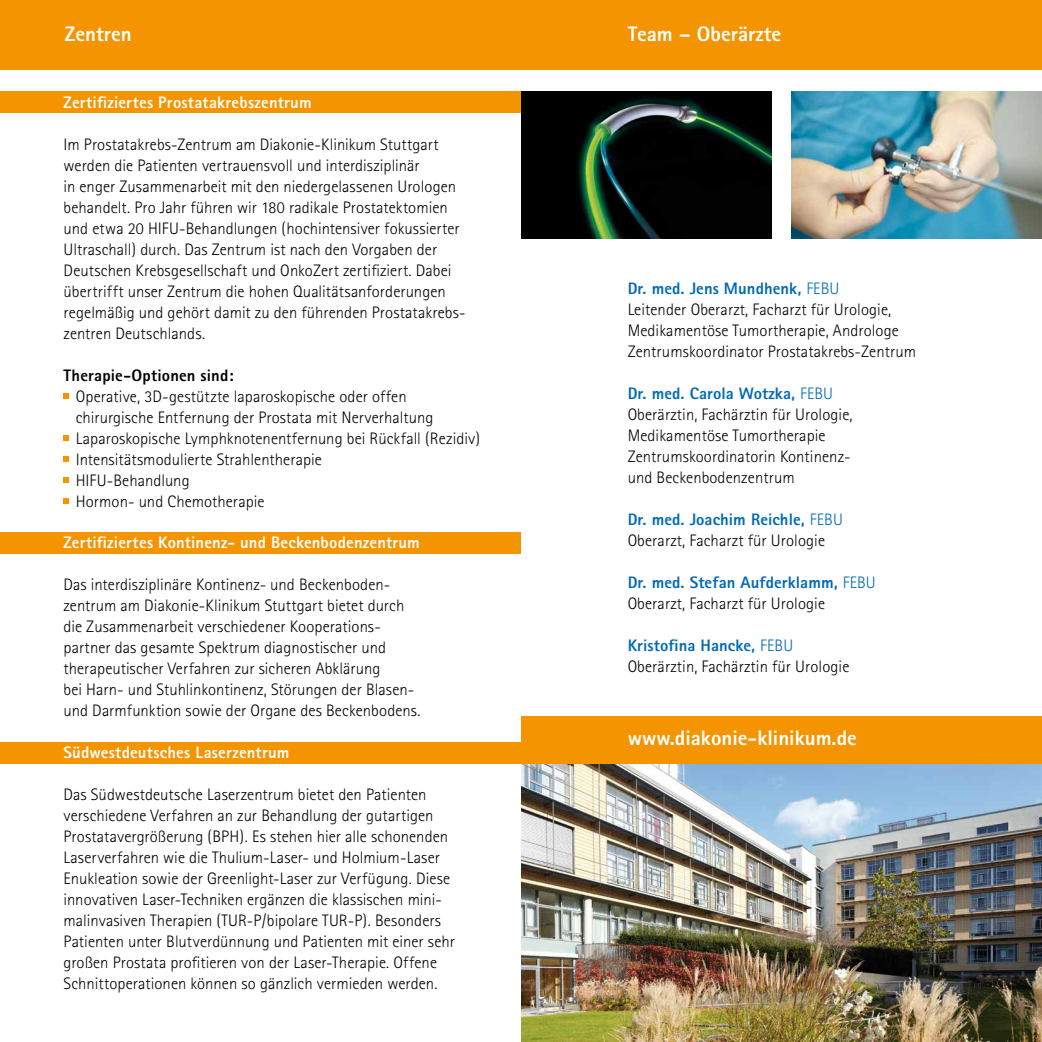
<style>
.page{position:relative;width:1042px;height:1042px;background:#fff}
.page>*{position:absolute;margin:0;border:0;box-sizing:border-box;transform-origin:0 0}
.t1{font:800 21px "Rotis Sans Serif";color:#fff}
.t2{font:300 16.62px/21px "Rotis Sans Serif";letter-spacing:.005em;color:#000}
.t3{font:800 16.62px "Rotis Sans Serif";letter-spacing:.01em;color:#fff}
.t4{font:800 16.62px "Rotis Sans Serif";letter-spacing:.01em;color:#000}
.s1{font-weight:800;color:#006ab3}
.s2{color:#006ab3}
</style>
<div class="page">
<div style="left:0;top:0;width:1042px;height:69px;background:#f39400"></div>
<img style="left:521px;top:764px;width:521px;height:278px">
<div style="left:521px;top:716px;width:521px;height:48px;background:#f39400"></div>
<div style="left:0;top:92px;width:521px;height:21px;background:#f39400"></div>
<div style="left:0;top:533px;width:521px;height:21px;background:#f39400"></div>
<div style="left:0;top:743px;width:521px;height:21px;background:#f39400"></div>
<svg style="left:64px;top:393px;width:5px;height:5px"></svg>
<svg style="left:64px;top:435px;width:5px;height:5px"></svg>
<svg style="left:64px;top:456px;width:5px;height:5px"></svg>
<svg style="left:64px;top:477px;width:5px;height:5px"></svg>
<svg style="left:64px;top:498px;width:5px;height:5px"></svg>
<img style="left:521px;top:92px;width:250px;height:147px">
<img style="left:791px;top:92px;width:251px;height:147px">
<p class="t1" style="left:65px;top:21px;width:68px">Zentren</p>
<p class="t3" style="left:64px;top:92px;width:250px">Zertifiziertes Prostatakrebszentrum</p>
<p class="t2" style="left:64px;top:134px;width:403px">Im Prostatakrebs-Zentrum am Diakonie-Klinikum Stuttgart werden die Patienten vertrauensvoll und interdisziplinär<br>in enger Zusammenarbeit mit den niedergelassenen Urologen behandelt. Pro Jahr führen wir 180 radikale Prostatektomien und etwa 20 HIFU-Behandlungen (hochintensiver fokussierter Ultraschall) durch. Das Zentrum ist nach den Vorgaben der Deutschen Krebsgesellschaft und OnkoZert zertifiziert. Dabei übertrifft unser Zentrum die hohen Qualitätsanforderungen regelmäßig und gehört damit zu den führenden Prostatakrebs&shy;zentren Deutschlands.</p>
<p class="t4" style="left:64px;top:365px;width:172px">Therapie-Optionen sind:</p>
<p class="t2" style="left:76px;top:386px;width:406px">Operative, 3D-gestützte laparoskopische oder offen chirurgische Entfernung der Prostata mit Nerverhaltung Laparoskopische Lymphknotenentfernung bei Rückfall (Rezidiv)<br>Intensitätsmodulierte Strahlentherapie<br>HIFU-Behandlung<br>Hormon- und Chemotherapie</p>
<p class="t3" style="left:63px;top:531px;width:358px">Zertifiziertes Kontinenz- und Beckenbodenzentrum</p>
<p class="t2" style="left:63px;top:573px;width:359px">Das interdisziplinäre Kontinenz- und Beckenboden&shy;zentrum am Diakonie-Klinikum Stuttgart bietet durch die Zusammenarbeit verschiedener Kooperations&shy;partner das gesamte Spektrum diagnostischer und therapeutischer Verfahren zur sicheren Abklärung<br>bei Harn- und Stuhlinkontinenz, Störungen der Blasen&shy;und Darmfunktion sowie der Organe des Beckenbodens.</p>
<p class="t3" style="left:63px;top:741px;width:227px">Südwestdeutsches Laserzentrum</p>
<p class="t2" style="left:63px;top:783px;width:393px">Das Südwestdeutsche Laserzentrum bietet den Patienten verschiedene Verfahren an zur Behandlung der gutartigen Prostatavergrößerung (BPH). Es stehen hier alle schonenden Laserverfahren wie die Thulium-Laser- und Holmium-Laser Enukleation sowie der Greenlight-Laser zur Verfügung. Diese innovativen Laser-Techniken ergänzen die klassischen mini&shy;malinvasiven Therapien (TUR-P/bipolare TUR-P). Besonders Patienten unter Blutverdünnung und Patienten mit einer sehr großen Prostata profitieren von der Laser-Therapie. Offene Schnittoperationen können so gänzlich vermieden werden.</p>
<p class="t1" style="left:628px;top:21px;width:155px">Team – Oberärzte</p>
<p class="t2" style="left:628px;top:278px;width:290px"><span class="s1">Dr. med. Jens Mundhenk,</span> <span class="s2">FEBU<br></span>Leitender Oberarzt, Facharzt für Urologie, Medikamentöse Tumortherapie, Androloge Zentrumskoordinator Prostatakrebs-Zentrum</p>
<p class="t2" style="left:628px;top:382px;width:226px"><span class="s1">Dr. med. Carola Wotzka,</span> <span class="s2">FEBU<br></span>Oberärztin, Fachärztin für Urologie,<br>Medikamentöse Tumortherapie<br>Zentrumskoordinatorin Kontinenz&shy;und Beckenbodenzentrum</p>
<p class="t2" style="left:628px;top:508px;width:217px"><span class="s1">Dr. med. Joachim Reichle,</span> <span class="s2">FEBU<br></span>Oberarzt, Facharzt für Urologie</p>
<p class="t2" style="left:628px;top:571px;width:249px"><span class="s1">Dr. med. Stefan Aufderklamm,</span> <span class="s2">FEBU<br></span>Oberarzt, Facharzt für Urologie</p>
<p class="t2" style="left:628px;top:634px;width:223px"><span class="s1">Kristofina Hancke,</span> <span class="s2">FEBU<br></span>Oberärztin, Fachärztin für Urologie</p>
<p class="t1" style="left:628px;top:725px;width:231px">www.diakonie-klinikum.de</p>
</div>
